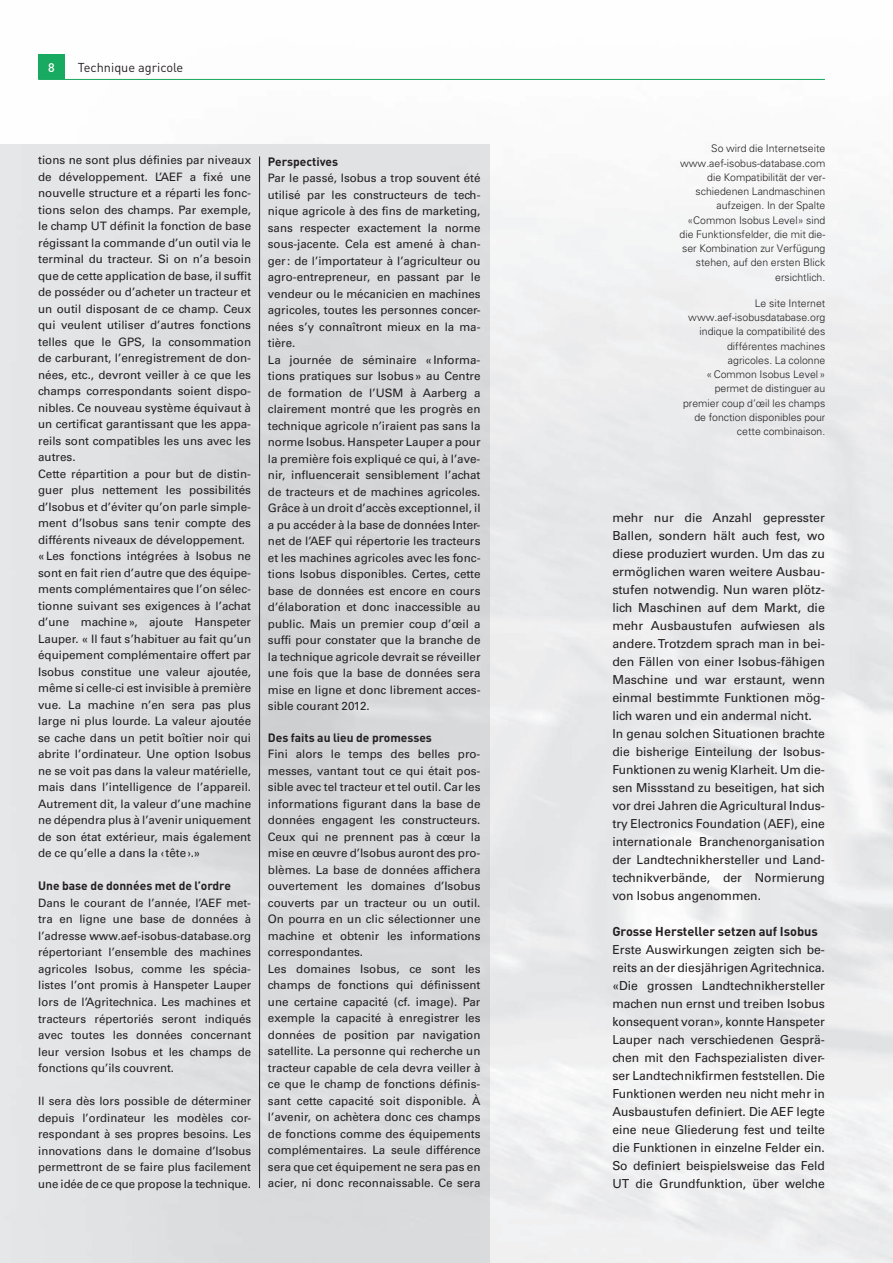
<style>
.page{position:relative;width:893px;height:1263px;background:#fff}
.page>*{position:absolute;margin:0;border:0;box-sizing:border-box;transform-origin:0 0}
.t1{font:700 12.75px "DIN";color:#231f20}
.t2{font:12.75px "DIN";color:#231f20}
.t3{font:12.3px/18px "Univers";color:#231f20}
.t4{font:500 12.3px "DIN";color:#fff}
.t5{font:700 12px "DIN";color:#231f20}
.t6{font:11.7px/16.5px "Univers";color:#231f20}
.t7{font:11.55px/16.5px "Univers";color:#231f20;text-align:justify}
.t8{font:300 10.5px/14.2px "Univers";color:#231f20;text-align:right}
</style>
<div class="page">
<hr style="left:38px;top:79px;width:787px;height:1px;background:#18aa60">
<div style="left:38px;top:54px;width:27px;height:25px;background:#18aa60"></div>
<hr style="left:259px;top:156px;width:1px;height:1032px;background:#231f20">
<p class="t4" style="left:48px;top:60px;width:8px">8</p>
<p class="t2" style="left:78px;top:59px;width:107px">Technique agricole</p>
<p class="t6" style="left:38px;top:152px;width:215px">tions ne sont plus définies par niveaux de développement. L’AEF a fixé une nouvelle structure et a réparti les fonc&shy;tions selon des champs. Par exemple, le champ UT définit la fonction de base régissant la commande d’un outil via le terminal du tracteur. Si on n’a besoin que de cette application de base, il suffit de posséder ou d’acheter un tracteur et un outil disposant de ce champ. Ceux qui veulent utiliser d’autres fonctions telles que le GPS, la consommation de carburant, l’enregistrement de don&shy;nées, etc., devront veiller à ce que les champs correspondants soient dispo&shy;nibles. Ce nouveau système équivaut à un certificat garantissant que les appa&shy;reils sont compatibles les uns avec les autres.<br>Cette répartition a pour but de distin&shy;guer plus nettement les possibilités d’Isobus et d’éviter qu’on parle simple&shy;ment d’Isobus sans tenir compte des différents niveaux de développement. « Les fonctions intégrées à Isobus ne sont en fait rien d’autre que des équipe&shy;ments complémentaires que l’on sélec&shy;tionne suivant ses exigences à l’achat d’une machine », ajoute Hanspeter Lauper. « Il faut s’habituer au fait qu’un équipement complémentaire offert par Isobus constitue une valeur ajoutée, même si celle-ci est invisible à première vue. La machine n’en sera pas plus large ni plus lourde. La valeur ajoutée se cache dans un petit boîtier noir qui abrite l’ordinateur. Une option Isobus ne se voit pas dans la valeur matérielle, mais dans l’intelligence de l’appareil.<br>Autrement dit, la valeur d’une machine ne dépendra plus à l’avenir uniquement de son état extérieur, mais également de ce qu’elle a dans la ‹ tête ›.»</p>
<p class="t5" style="left:38px;top:878px;width:194px">Une base de données met de l’ordre</p>
<p class="t7" style="left:38px;top:895px;width:214px">Dans le courant de l’année, l’AEF met&shy;tra en ligne une base de données à l’adresse www.aef-isobus-database.org répertoriant l’ensemble des machines agricoles Isobus, comme les spécia&shy;listes l’ont promis à Hanspeter Lauper lors de l’Agritechnica. Les machines et tracteurs répertoriés seront indiqués avec toutes les données concernant leur version Isobus et les champs de fonctions qu’ils couvrent.</p>
<p class="t7" style="left:38px;top:1093px;width:214px">Il sera dès lors possible de déterminer depuis l’ordinateur les modèles cor&shy;respondant à ses propres besoins. Les innovations dans le domaine d’Isobus permettront de se faire plus facilement une idée de ce que propose la technique.</p>
<p class="t5" style="left:268px;top:153px;width:72px">Perspectives</p>
<p class="t6" style="left:268px;top:170px;width:214px">Par le passé, Isobus a trop souvent été utilisé par les constructeurs de tech&shy;nique agricole à des fins de marketing, sans respecter exactement la norme sous-jacente. Cela est amené à chan&shy;ger : de l’importateur à l’agriculteur ou agro-entrepreneur, en passant par le vendeur ou le mécanicien en machines agricoles, toutes les personnes concer&shy;nées s’y connaîtront mieux en la ma&shy;tière.<br>La journée de séminaire « Informa&shy;tions pratiques sur Isobus » au Centre de formation de l’USM à Aarberg a clairement montré que les progrès en technique agricole n’iraient pas sans la norme Isobus. Hanspeter Lauper a pour la première fois expliqué ce qui, à l’ave&shy;nir, influencerait sensiblement l’achat de tracteurs et de machines agricoles.<br>Grâce à un droit d’accès exceptionnel, il a pu accéder à la base de données Inter&shy;net de l’AEF qui répertorie les tracteurs et les machines agricoles avec les fonc&shy;tions Isobus disponibles. Certes, cette base de données est encore en cours d’élaboration et donc inaccessible au public. Mais un premier coup d’œil a suffi pour constater que la branche de la technique agricole devrait se réveiller une fois que la base de données sera mise en ligne et donc librement acces&shy;sible courant 2012.</p>
<p class="t5" style="left:268px;top:730px;width:166px">Des faits au lieu de promesses</p>
<p class="t6" style="left:268px;top:746px;width:214px">Fini alors le temps des belles pro&shy;messes, vantant tout ce qui était pos&shy;sible avec tel tracteur et tel outil. Car les informations figurant dans la base de données engagent les constructeurs.<br>Ceux qui ne prennent pas à cœur la mise en œuvre d’Isobus auront des pro&shy;blèmes. La base de données affichera ouvertement les domaines d’Isobus couverts par un tracteur ou un outil.<br>On pourra en un clic sélectionner une machine et obtenir les informations correspondantes.<br>Les domaines Isobus, ce sont les champs de fonctions qui définissent une certaine capacité (cf. image). Par exemple la capacité à enregistrer les données de position par navigation satellite. La personne qui recherche un tracteur capable de cela devra veiller à ce que le champ de fonctions définis&shy;sant cette capacité soit disponible. À l’avenir, on achètera donc ces champs de fonctions comme des équipements complémentaires. La seule différence sera que cet équipement ne sera pas en acier, ni donc reconnaissable. Ce sera</p>
<p class="t8" style="left:679px;top:141px;width:147px">So wird die Internetseite www.aef-isobus-database.com die Kompatibilität der ver&shy;schiedenen Landmaschinen aufzeigen. In der Spalte «Common Isobus Level» sind die Funktionsfelder, die mit die&shy;ser Kombination zur Verfügung stehen, auf den ersten Blick ersichtlich.</p>
<p class="t8" style="left:683px;top:296px;width:144px">Le site Internet www.aef-isobusdatabase.org indique la compatibilité des différentes machines agricoles. La colonne<br>« Common Isobus Level » permet de distinguer au premier coup d’œil les champs de fonction disponibles pour cette combinaison.</p>
<p class="t3" style="left:612px;top:509px;width:214px">mehr nur die Anzahl gepresster Ballen, sondern hält auch fest, wo diese produziert wurden. Um das zu ermöglichen waren weitere Ausbau&shy;stufen notwendig. Nun waren plötz&shy;lich Maschinen auf dem Markt, die mehr Ausbaustufen aufwiesen als andere. Trotzdem sprach man in bei&shy;den Fällen von einer Isobus-fähigen Maschine und war erstaunt, wenn einmal bestimmte Funktionen mög&shy;lich waren und ein andermal nicht.<br>In genau solchen Situationen brachte die bisherige Einteilung der Isobus-Funktionen zu wenig Klarheit. Um die&shy;sen Missstand zu beseitigen, hat sich vor drei Jahren die Agricultural Indus&shy;try Electronics Foundation (AEF), eine internationale Branchenorganisation der Landtechnikhersteller und Land&shy;technikverbände, der Normierung von Isobus angenommen.</p>
<p class="t1" style="left:612px;top:923px;width:207px">Grosse Hersteller setzen auf Isobus</p>
<p class="t3" style="left:612px;top:941px;width:214px;text-align:justify">Erste Auswirkungen zeigten sich be&shy;reits an der diesjährigen Agritechnica. «Die grossen Landtechnikhersteller machen nun ernst und treiben Isobus konsequent voran», konnte Hanspeter Lauper nach verschiedenen Gesprä&shy;chen mit den Fachspezialisten diver&shy;ser Landtechnikfirmen feststellen. Die Funktionen werden neu nicht mehr in Ausbaustufen definiert. Die AEF legte eine neue Gliederung fest und teilte die Funktionen in einzelne Felder ein.<br>So definiert beispielsweise das Feld UT die Grundfunktion, über welche</p>
</div>
